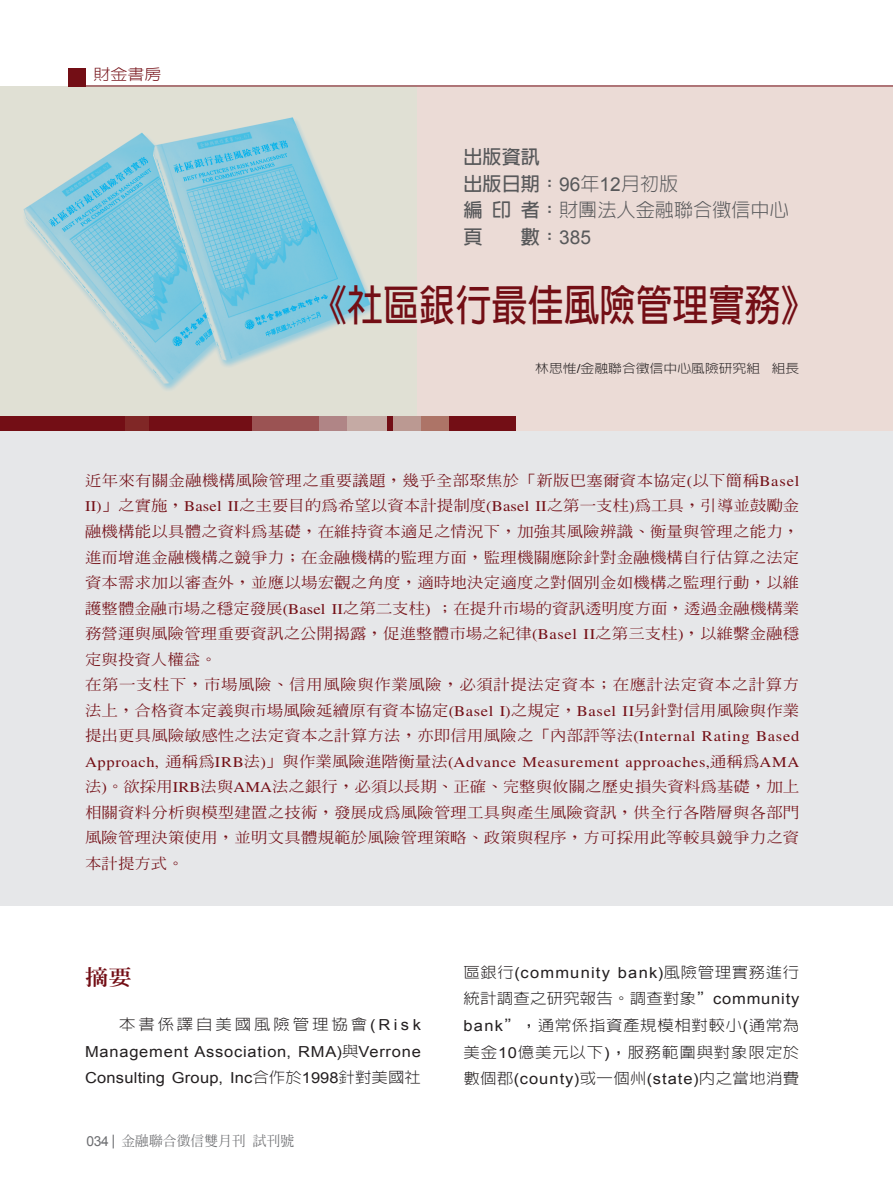
<style>
.page{position:relative;width:893px;height:1191px;background:#fff}
.page>*{position:absolute;margin:0;border:0;box-sizing:border-box;transform-origin:0 0}
.t1{font:700 42.45px "AR Hei B5";color:#730e15;scale:.85 1}
.t2{font:800 21px "AR Ming B5";color:#730e15;scale:1.11 1}
.t3{font:300 19.2px/26.5px "AR Hei B5";color:#57585a}
.t4{font:19.2px "Arial";color:#57585a}
.t5{font:300 15.3px "AR Hei B5";color:#730e15;scale:1.11 1}
.t6{font:300 15.15px/26.5px "AR Hei B5";letter-spacing:.045em;color:#231f20;text-align:justify;scale:1.09 1}
.t7{font:15.15px/26.5px "Arial";letter-spacing:.045em;color:#231f20;scale:1.09 1}
.t8{font:15.15px "Arial";letter-spacing:.065em;color:#231f20;scale:1.09 1}
.t9{font:15.15px "Arial";letter-spacing:.075em;color:#231f20;scale:1.09 1}
.t10{font:300 15.15px "AR Hei B5";letter-spacing:.17em;color:#231f20;scale:1.09 1}
.t11{font:500 14.85px/25.5px "AR Ming B5";letter-spacing:.01em;color:#730e15;scale:1.11 1}
.t12{font:14.85px "Times";letter-spacing:.04em;color:#730e15;scale:1.11 1}
.t13{font:500 13.8px "AR Ming B5";color:#6c6d70}
.t14{font:300 12.45px "AR Hei B5";color:#231f20;scale:1.11 1}
.s1{font-weight:700}
.s2{font-family:"Arial";font-weight:400}
.s3{font-family:"AR Hei B5";font-weight:700}
.s4{font-family:"Times";font-weight:400}
.s5{font-family:"AR Ming B5";font-weight:500}
.s6{font-family:"AR Hei B5";font-weight:300}
</style>
<div class="page">
<div style="left:0;top:86px;width:893px;height:346px;background:#ebdbd6"></div>
<img style="left:0;top:86px;width:417px;height:330px">
<div style="left:0;top:431px;width:893px;height:474px;background:#e6e7e9"></div>
<div style="left:0;top:416px;width:516px;height:15px;background:#730e15"></div>
<div style="left:347px;top:416px;width:102px;height:15px;background:#ad7467"></div>
<div style="left:252px;top:416px;width:139px;height:15px;background:#9b5353"></div>
<svg style="left:319px;top:416px;width:101px;height:15px"></svg>
<div style="left:387px;top:416px;width:6px;height:15px;background:#730e15"></div>
<div style="left:126px;top:416px;width:23px;height:15px;background:#802726"></div>
<svg style="left:113px;top:1134px;width:1px;height:14px"></svg>
<hr style="left:85px;top:85px;width:808px;height:1px;background:#730e15">
<div style="left:68px;top:68px;width:17px;height:18px;background:#730e15"></div>
<p class="t5" style="left:94px;top:67px;width:63px">財金書房</p>
<p class="t3" style="left:463px;top:144px;width:327px"><span class="s1">出版資訊<br>出版日期：</span><span class="s2">96</span>年<span class="s2">12</span>月初版<br><span class="s1">編 印 者：</span>財團法人金融聯合徵信中心<span class="s1">頁</span></p>
<p class="t4" style="left:521px;top:226px;width:72px"><span class="s3">數：</span>385</p>
<h1 class="t1" style="left:311px;top:284px;width:597px">《社區銀行最佳風險管理實務》</h1>
<p class="t14" style="left:535px;top:362px;width:239px">林思惟<span class="s2">/</span>金融聯合徵信中心風險研究組 組長</p>
<p class="t11" style="left:85px;top:467px;width:645px">近年來有關金融機構風險管理之重要議題，幾乎全部聚焦於「新版巴塞爾資本協定<span class="s4">(</span>以下簡稱<span class="s4">Basel II)</span>」之實施，<span class="s4">Basel II</span>之主要目的為希望以資本計提制度<span class="s4">(Basel II</span>之第一支柱<span class="s4">)</span>為工具，引導並鼓勵金融機構能以具體之資料為基礎，在維持資本適足之情況下，加強其風險辨識、衡量與管理之能力，進而增進金融機構之競爭力；在金融機構的監理方面，監理機關應除針對金融機構自行估算之法定資本需求加以審查外，並應以場宏觀之角度，適時地決定適度之對個別金如機構之監理行動，以維護整體金融市場之穩定發展<span class="s4">(Basel II</span>之第二支柱<span class="s4">)</span> ；在提升市場的資訊透明度方面，透過金融機構業務營運與風險管理重要資訊之公開揭露，促進整體市場之紀律<span class="s4">(Basel II</span>之第三支柱<span class="s4">)</span>，以維繫金融穩定與投資人權益。<br>在第一支柱下，市場風險、信用風險與作業風險，必須計提法定資本；在應計法定資本之計算方法上，合格資本定義與市場風險延續原有資本協定<span class="s4">(Basel I)</span>之規定，<span class="s4">Basel II</span>另針對信用風險與作業提出更具風險敏感性之法定資本之計算方法，亦即信用風險之「內部評等法<span class="s4">(Internal Rating Based</span></p>
<p class="t12" style="left:85px;top:753px;width:645px">Approach, <span class="s5">通稱為</span>IRB<span class="s5">法</span>)<span class="s5">」與作業風險進階衡量法</span>(Advance Measurement approaches,<span class="s5">通稱為</span>AMA</p>
<p class="t11" style="left:85px;top:774px;width:645px;text-align:justify">法<span class="s4">)</span>。欲採用<span class="s4">IRB</span>法與<span class="s4">AMA</span>法之銀行，必須以長期、正確、完整與攸關之歷史損失資料為基礎，加上相關資料分析與模型建置之技術，發展成為風險管理工具與產生風險資訊，供全行各階層與各部門風險管理決策使用，並明文具體規範於風險管理策略、政策與程序，方可採用此等較具競爭力之資本計提方式。</p>
<h2 class="t2" style="left:85px;top:966px;width:44px">摘要</h2>
<p class="t10" style="left:119px;top:1016px;width:278px">本書係譯自美國風險管理協會<span class="s2">(Risk</span></p>
<p class="t7" style="left:85px;top:1038px;width:310px">Management Association, RMA)<span class="s6">與</span>Verrone<br>Consulting Group, Inc<span class="s6">合作於</span>1998<span class="s6">針對美國社</span></p>
<p class="t13" style="left:87px;top:1134px;width:209px"><span class="s2">034</span> 金融聯合徵信雙月刊試刊號</p>
<p class="t9" style="left:463px;top:964px;width:310px"><span class="s6">區銀行</span>(community bank)<span class="s6">風險管理實務進行</span></p>
<p class="t6" style="left:463px;top:985px;width:310px">統計調查之研究報告。調查對象”<span class="s2">community bank</span>”，通常係指資產規模相對較小<span class="s2">(</span>通常為美金<span class="s2">10</span>億美元以下<span class="s2">)</span>，服務範圍與對象限定於</p>
<p class="t8" style="left:463px;top:1070px;width:310px"><span class="s6">數個郡</span>(county)<span class="s6">或一個州</span>(state)<span class="s6">內之當地消費</span></p>
</div>
